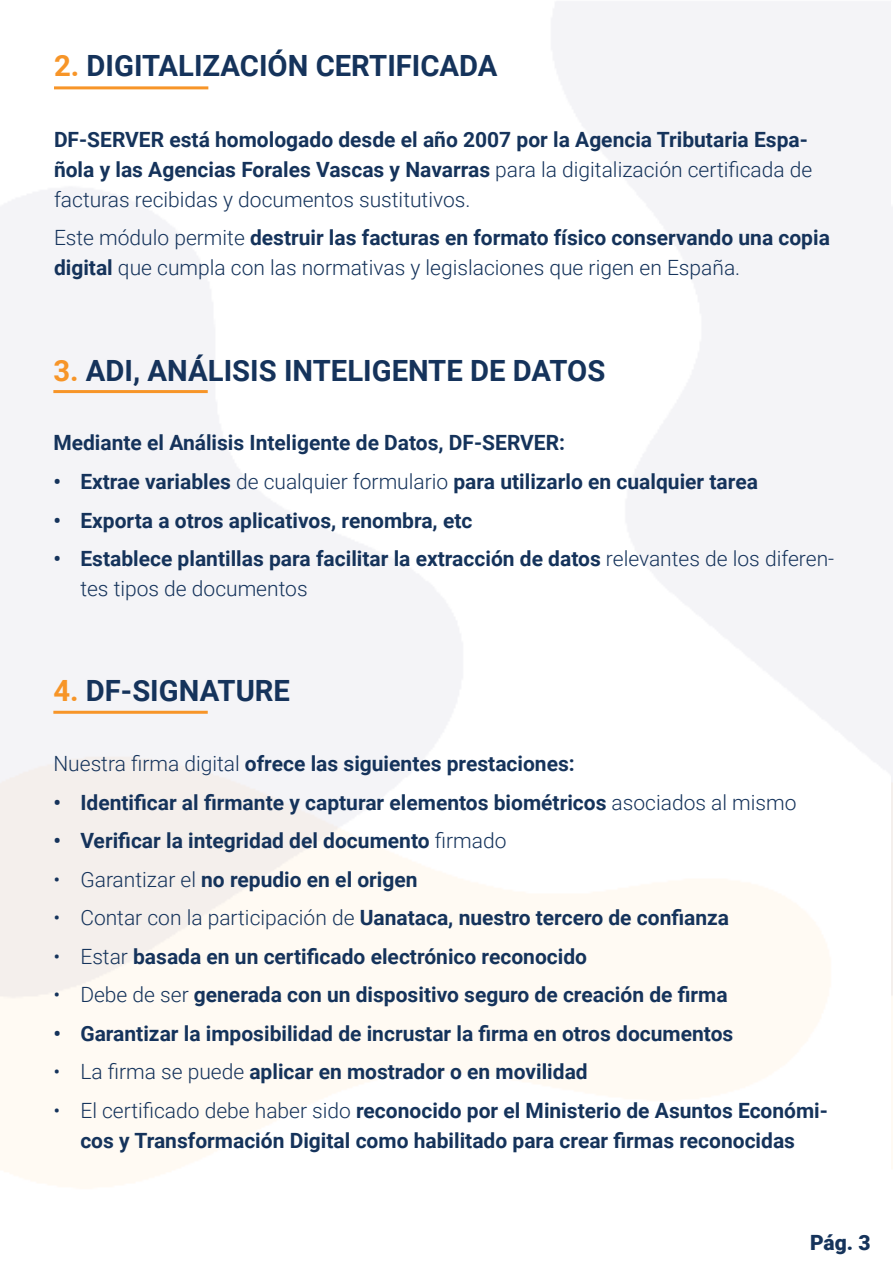
<style>
.page{position:relative;width:893px;height:1263px;background:#fff}
.page>*{position:absolute;margin:0;border:0;box-sizing:border-box;transform-origin:0 0}
.t1{font:700 29.25px "Roboto";color:#15335b}
.t2{font:700 21px/30px "Roboto";color:#15335b}
.t3{font:300 21px/30px "Roboto";color:#15335b}
.t4{font:900 21px "Roboto";color:#15335b}
.s1{color:#f79528}
.s2{font-weight:300}
.s3{font-weight:700}
</style>
<div class="page">
<hr style="left:54px;top:86px;width:154px;height:3px;background:#f79528">
<hr style="left:53px;top:390px;width:155px;height:3px;background:#f79528">
<hr style="left:53px;top:711px;width:155px;height:3px;background:#f79528">
<h1 class="t1" style="left:54px;top:45px;width:445px"><span class="s1">2.</span> DIGITALIZACIÓN CERTIFICADA</h1>
<p class="t2" style="left:54px;top:124px;width:760px">DF-SERVER está homologado desde el año 2007 por la Agencia Tributaria Espa&shy;ñola y las Agencias Forales Vascas y Navarras <span class="s2">para la digitalización certificada de facturas recibidas y documentos sustitutivos.</span></p>
<p class="t3" style="left:54px;top:222px;width:777px">Este módulo permite <span class="s3">destruir las facturas en formato físico conservando una copia digital</span> que cumpla con las normativas y legislaciones que rigen en España.</p>
<h1 class="t1" style="left:53px;top:350px;width:554px"><span class="s1">3.</span> ADI, ANÁLISIS INTELIGENTE DE DATOS</h1>
<p class="t2" style="left:53px;top:427px;width:513px">Mediante el Análisis Inteligente de Datos, DF-SERVER:</p>
<p class="t2" style="left:53px;top:466px;width:706px">• Extrae variables <span class="s2">de cualquier formulario</span> para utilizarlo en cualquier tarea</p>
<p class="t2" style="left:53px;top:504px;width:420px">• Exporta a otros aplicativos, renombra, etc</p>
<p class="t2" style="left:80px;top:543px;width:755px;text-indent:-27px">• Establece plantillas para facilitar la extracción de datos <span class="s2">relevantes de los diferen&shy;tes tipos de documentos</span></p>
<h1 class="t1" style="left:53px;top:670px;width:238px"><span class="s1">4.</span> DF-SIGNATURE</h1>
<p class="t2" style="left:53px;top:748px;width:523px"><span class="s2">Nuestra firma digital</span> ofrece las siguientes prestaciones:</p>
<p class="t2" style="left:53px;top:786px;width:745px">• Identificar al firmante y capturar elementos biométricos <span class="s2">asociados al mismo</span></p>
<p class="t2" style="left:53px;top:825px;width:455px">• Verificar la integridad del documento <span class="s2">firmado</span></p>
<p class="t2" style="left:53px;top:863px;width:366px"><span class="s2">• Garantizar el</span> no repudio en el origen</p>
<p class="t2" style="left:53px;top:902px;width:677px"><span class="s2">• Contar con la participación de</span> Uanataca, nuestro tercero de confianza</p>
<p class="t2" style="left:53px;top:940px;width:535px"><span class="s2">• Estar</span> basada en un certificado electrónico reconocido</p>
<p class="t2" style="left:53px;top:979px;width:676px"><span class="s2">• Debe de ser</span> generada con un dispositivo seguro de creación de firma</p>
<p class="t2" style="left:53px;top:1017px;width:681px">• Garantizar la imposibilidad de incrustar la firma en otros documentos</p>
<p class="t2" style="left:53px;top:1056px;width:536px"><span class="s2">• La firma se puede</span> aplicar en mostrador o en movilidad</p>
<p class="t2" style="left:53px;top:1094px;width:776px;text-align:center"><span class="s2">• El certificado debe haber sido</span> reconocido por el Ministerio de Asuntos Económi&shy;cos y Transformación Digital como habilitado para crear firmas reconocidas</p>
<p class="t4" style="left:810px;top:1228px;width:62px">Pág. 3</p>
</div>
